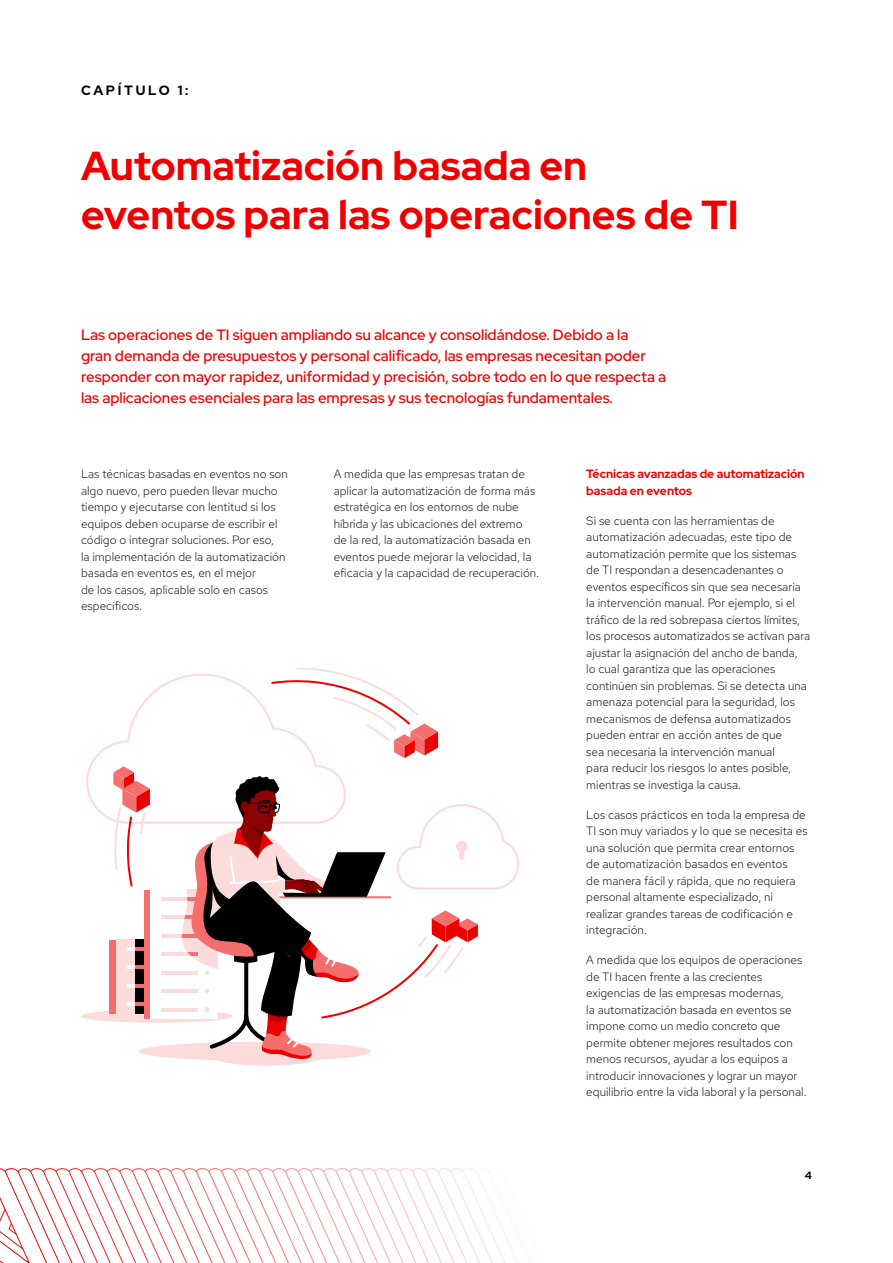
<style>
.page{position:relative;width:893px;height:1263px;background:#fff}
.page>*{position:absolute;margin:0;border:0;box-sizing:border-box;transform-origin:0 0}
.t1{font:700 40.5px/48.6px "Red Hat Display";color:#e00}
.t2{font:500 15px/21px "Red Hat Display";color:#e00}
.t3{font:700 13.5px "Red Hat Display";letter-spacing:.2em;color:#000}
.t4{font:300 12px/16.5px "Red Hat Text";color:#000}
.t5{font:700 12px/16.5px "Red Hat Display";color:#e00}
.t6{font:700 10.5px "Red Hat Display";color:#000}
</style>
<div class="page">
<svg style="left:0;top:1168px;width:531px;height:95px"></svg>
<svg style="left:465px;top:804px;width:55px;height:86px"></svg>
<svg style="left:296px;top:667px;width:169px;height:307px"></svg>
<svg style="left:440px;top:910px;width:38px;height:32px"></svg>
<svg style="left:85px;top:673px;width:301px;height:393px"></svg>
<svg style="left:127px;top:681px;width:313px;height:339px"></svg>
<p class="t3" style="left:81px;top:81px;width:109px">CAPÍTULO 1:</p>
<h1 class="t1" style="left:81px;top:142px;width:659px">Automatización basada en eventos para las operaciones de TI</h1>
<p class="t2" style="left:81px;top:324px;width:587px">Las operaciones de TI siguen ampliando su alcance y consolidándose. Debido a la<br>gran demanda de presupuestos y personal calificado, las empresas necesitan poder responder con mayor rapidez, uniformidad y precisión, sobre todo en lo que respecta a las aplicaciones esenciales para las empresas y sus tecnologías fundamentales.</p>
<p class="t4" style="left:81px;top:465px;width:208px">Las técnicas basadas en eventos no son algo nuevo, pero pueden llevar mucho tiempo y ejecutarse con lentitud si los equipos deben ocuparse de escribir el código o integrar soluciones. Por eso,<br>la implementación de la automatización basada en eventos es, en el mejor<br>de los casos, aplicable solo en casos específicos.</p>
<p class="t4" style="left:334px;top:465px;width:207px">A medida que las empresas tratan de aplicar la automatización de forma más estratégica en los entornos de nube híbrida y las ubicaciones del extremo<br>de la red, la automatización basada en eventos puede mejorar la velocidad, la eficacia y la capacidad de recuperación.</p>
<p class="t5" style="left:586px;top:465px;width:220px">Técnicas avanzadas de automatización basada en eventos</p>
<p class="t4" style="left:586px;top:512px;width:225px">Si se cuenta con las herramientas de automatización adecuadas, este tipo de automatización permite que los sistemas de TI respondan a desencadenantes o eventos específicos sin que sea necesaria la intervención manual. Por ejemplo, si el tráfico de la red sobrepasa ciertos límites, los procesos automatizados se activan para ajustar la asignación del ancho de banda, lo cual garantiza que las operaciones continúen sin problemas. Si se detecta una amenaza potencial para la seguridad, los mecanismos de defensa automatizados pueden entrar en acción antes de que<br>sea necesaria la intervención manual<br>para reducir los riesgos lo antes posible, mientras se investiga la causa.</p>
<p class="t4" style="left:586px;top:806px;width:223px">Los casos prácticos en toda la empresa de TI son muy variados y lo que se necesita es una solución que permita crear entornos de automatización basados en eventos<br>de manera fácil y rápida, que no requiera personal altamente especializado, ni realizar grandes tareas de codificación e integración.</p>
<p class="t4" style="left:586px;top:951px;width:222px">A medida que los equipos de operaciones de TI hacen frente a las crecientes exigencias de las empresas modernas,<br>la automatización basada en eventos se impone como un medio concreto que permite obtener mejores resultados con menos recursos, ayudar a los equipos a introducir innovaciones y lograr un mayor equilibrio entre la vida laboral y la personal.</p>
<p class="t6" style="left:805px;top:1168px;width:9px">4</p>
</div>
